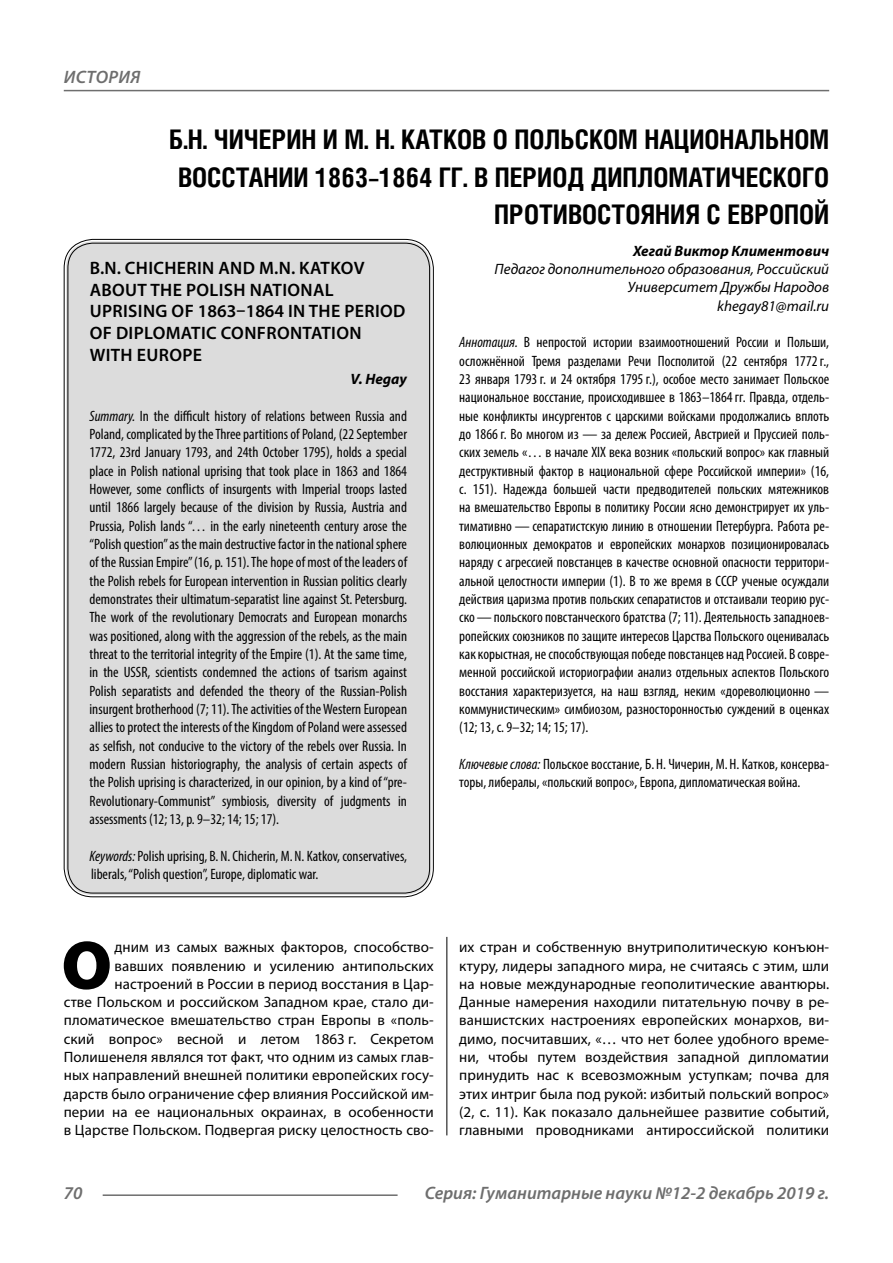
<style>
.page{position:relative;width:893px;height:1263px;background:#fff}
.page>*{position:absolute;margin:0;border:0;box-sizing:border-box;transform-origin:0 0}
.Bukvica{font:900 69.3px "Myriad Pro";color:#000}
.Header{font:700 27px/37.5px "Helios Cond C";color:#000;text-align:right}
.Header-eng{font:600 18px/21.6px "Myriad Pro";letter-spacing:.02em;color:#000}
.t1{font:italic 600 18px "Myriad Pro";color:#6e6e6e}
.Annotation-eng{font:condensed 15px/18.3px "Myriad Pro";color:#000;text-align:justify}
.Annotation-rus{font:condensed 15px/18.3px "Myriad Pro";color:#000;text-align:justify}
.Bukvica-2{font:15px/18.3px "Myriad Pro";letter-spacing:.005em;color:#000;text-align:right}
.Author-doc{font:italic 15px/18.3px "Myriad Pro";color:#000;text-align:right}
.Author{font:italic 700 15px "Myriad Pro";color:#000}
.Author-email{font:italic 15px "Myriad Pro";color:#000}
.Author-eng{font:italic 700 15px "Myriad Pro";color:#000}
.s1{font-style:italic}
</style>
<div class="page">
<hr style="left:446px;top:128px;width:1px;height:1007px;background:#000">
<div style="left:43px;top:0;width:786px;height:937px;background:#fff"></div>
<div style="left:66px;top:241px;width:365px;height:654px;background:#dcdcdc;border-radius:27px"></div>
<hr style="left:103px;top:1194px;width:295px;height:2px;background:#6e6e6e">
<hr style="left:64px;top:90px;width:765px;height:1px;background:#6e6e6e">
<p class="t1" style="left:64px;top:66px;width:24px">Истори</p>
<p class="t1" style="left:131px;top:66px;width:11px">я</p>
<p class="Header" style="left:169px;top:120px;width:662px">Б.Н. ЧИЧЕРИН И М. Н. КАТКОВ О ПОЛЬСКОМ НАЦИОНАЛЬНОМ<br>ВОССТАНИИ 1863–1864 ГГ. В ПЕРИОД ДИПЛОМАТИЧЕСКОГО<br>ПРОТИВОСТОЯНИЯ С ЕВРОПОЙ</p>
<p class="Author" style="left:633px;top:241px;width:198px">Хегай Виктор Климентович</p>
<p class="Author-doc" style="left:495px;top:260px;width:336px">Педагог дополнительного образования, Российский<br>Университет Дружбы Народов</p>
<p class="Author-email" style="left:717px;top:296px;width:114px">khegay81@mail.ru</p>
<p class="Annotation-rus" style="left:459px;top:333px;width:371px"><span class="s1">Аннотация.</span> В непростой истории взаимоотношений России и Польши, осложнённой Тремя разделами Речи Посполитой (22 сентября 1772 г., 23 января 1793 г. и 24 октября 1795 г.), особое место занимает Польское национальное восстание, происходившее в 1863–1864 гг. Правда, отдель&shy;ные конфликты инсургентов с царскими войсками продолжались вплоть до 1866 г. Во многом из — за дележ Россией, Австрией и Пруссией поль&shy;ских земель «… в начале XIX века возник «польский вопрос» как главный деструктивный фактор в национальной сфере Российской империи» (16, с. 151). Надежда большей части предводителей польских мятежников на вмешательство Европы в политику России ясно демонстрирует их уль&shy;тимативно — сепаратистскую линию в отношении Петербурга. Работа ре&shy;волюционных демократов и европейских монархов позиционировалась наряду с агрессией повстанцев в качестве основной опасности территори&shy;альной целостности империи (1). В то же время в СССР ученые осуждали действия царизма против польских сепаратистов и отстаивали теорию рус&shy;ско—польского повстанческого братства (7; 11). Деятельность западноев&shy;ропейских союзников по защите интересов Царства Польского оценивалась как корыстная, не способствующая победе повстанцев над Россией. В совре&shy;менной российской историографии анализ отдельных аспектов Польского восстания характеризуется, на наш взгляд, неким «дореволюционно — коммунистическим» симбиозом, разносторонностью суждений в оценках (12; 13, с. 9–32; 14; 15; 17).</p>
<p class="Annotation-rus" style="left:459px;top:755px;width:371px"><span class="s1">Ключевые слова:</span> Польское восстание, Б. Н. Чичерин, М. Н. Катков, консерва&shy;торы, либералы, «польский вопрос», Европа, дипломатическая война.</p>
<p class="Header-eng" style="left:90px;top:257px;width:317px">B.N. CHICHERIN AND M.N. KATKOV<br>ABOUT THE POLISH NATIONAL<br>UPRISING OF 1863–1864 IN THE PERIOD<br>OF DIPLOMATIC CONFRONTATION<br>WITH EUROPE</p>
<p class="Author-eng" style="left:351px;top:369px;width:58px">V. Hegay</p>
<p class="Annotation-eng" style="left:90px;top:406px;width:319px"><span class="s1">Summary.</span> In the difficult history of relations between Russia and Poland, complicated by the Three partitions of Poland, (22 September 1772, 23rd January 1793, and 24th October 1795), holds a special place in Polish national uprising that took place in 1863 and 1864<br>However, some conflicts of insurgents with Imperial troops lasted until 1866 largely because of the division by Russia, Austria and Prussia, Polish lands “… in the early nineteenth century arose the “Polish question” as the main destructive factor in the national sphere of the Russian Empire” (16, p. 151). The hope of most of the leaders of the Polish rebels for European intervention in Russian politics clearly demonstrates their ultimatum-separatist line against St. Petersburg.<br>The work of the revolutionary Democrats and European monarchs was positioned, along with the aggression of the rebels, as the main threat to the territorial integrity of the Empire (1). At the same time, in the USSR, scientists condemned the actions of tsarism against Polish separatists and defended the theory of the Russian-Polish insurgent brotherhood (7; 11). The activities of the Western European allies to protect the interests of the Kingdom of Poland were assessed as selfish, not conducive to the victory of the rebels over Russia. In modern Russian historiography, the analysis of certain aspects of the Polish uprising is characterized, in our opinion, by a kind of “pre-Revolutionary-Communist” symbiosis, diversity of judgments in assessments (12; 13, p. 9–32; 14; 15; 17).</p>
<p class="Annotation-eng" style="left:90px;top:846px;width:319px"><span class="s1">Keywords:</span> Polish uprising, B. N. Chicherin, M. N. Katkov, conservatives, liberals, “Polish question”, Europe, diplomatic war.</p>
<p class="Bukvica" style="left:61px;top:919px;width:52px">О</p>
<p class="Bukvica-2" style="left:64px;top:938px;width:371px">дним из самых важных факторов, способство&shy;вавших появлению и усилению антипольских настроений в России в период восстания в Цар-<br>стве Польском и российском Западном крае, стало ди&shy;пломатическое вмешательство стран Европы в «поль&shy;ский вопрос» весной и летом 1863 г. Секретом Полишенеля являлся тот факт, что одним из самых глав&shy;ных направлений внешней политики европейских госу&shy;дарств было ограничение сфер влияния Российской им&shy;перии на ее национальных окраинах, в особенности в Царстве Польском. Подвергая риску целостность сво-</p>
<p class="Bukvica-2" style="left:459px;top:938px;width:371px;text-align:justify">их стран и собственную внутриполитическую конъюн&shy;ктуру, лидеры западного мира, не считаясь с этим, шли на новые международные геополитические авантюры.<br>Данные намерения находили питательную почву в ре&shy;ваншистских настроениях европейских монархов, ви&shy;димо, посчитавших, «… что нет более удобного време&shy;ни, чтобы путем воздействия западной дипломатии принудить нас к всевозможным уступкам; почва для этих интриг была под рукой: избитый польский вопрос» (2, c. 11). Как показало дальнейшее развитие событий, главными проводниками антироссийской политики</p>
<p class="t1" style="left:64px;top:1182px;width:20px">70</p>
<p class="t1" style="left:425px;top:1182px;width:406px">Серия: Гуманитарные науки №12-2 декабрь 2019 г.</p>
</div>
